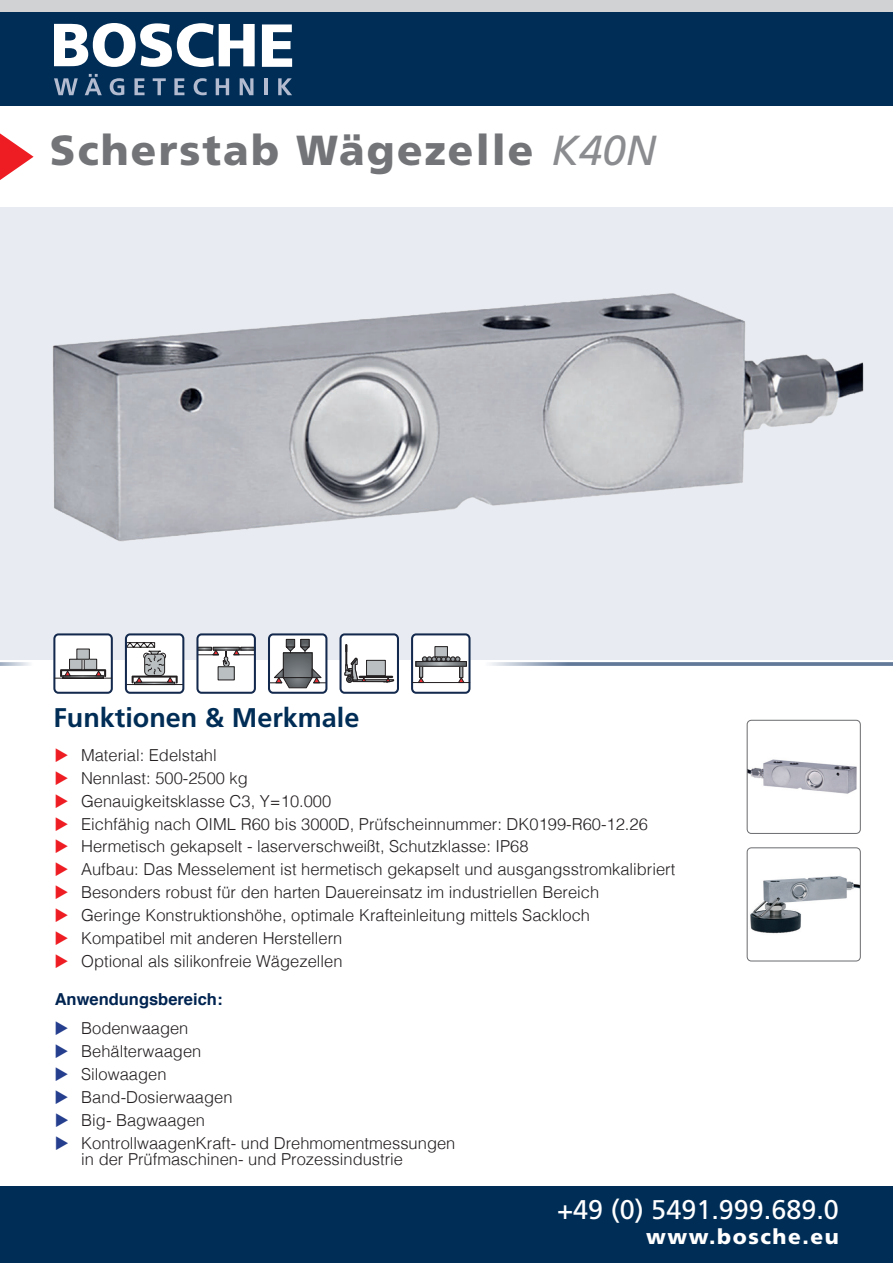
<style>
.page{position:relative;width:893px;height:1263px;background:#fff}
.page>*{position:absolute;margin:0;border:0;box-sizing:border-box;transform-origin:0 0}
.t1{font:900 42px "Frutiger LT Std";letter-spacing:.05em;color:#727477}
.t2{font:27px "Frutiger LT Std";color:#fff}
.t3{font:700 27px "Frutiger LT Std";color:#002d56}
.t4{font:900 21px "Frutiger LT Std";letter-spacing:.075em;color:#fff}
.t5{font:300 16.5px/16.5px "Helvetica";color:#231f20}
.t6{font:700 16.5px "Helvetica";color:#002451}
.s1{font-weight:400;font-style:italic;color:#8a8c8f}
.s2{color:#ee1d23}
.s3{color:#253f8e}
</style>
<div class="page">
<div style="left:0;top:0;width:893px;height:21px;background:#d1d2d4"></div>
<div style="left:0;top:12px;width:893px;height:94px;background:#002d56"></div>
<div style="left:0;top:207px;width:893px;height:452px;background:#e8ebf1"></div>
<img style="left:53px;top:293px;width:811px;height:249px">
<svg style="left:490px;top:662px;width:403px;height:4px"></svg>
<div style="left:0;top:1186px;width:893px;height:77px;background:#002d56"></div>
<svg style="left:0;top:133px;width:34px;height:47px"></svg>
<svg style="left:0;top:662px;width:30px;height:4px"></svg>
<svg style="left:262px;top:24px;width:30px;height:43px"></svg>
<svg style="left:54px;top:23px;width:201px;height:44px"></svg>
<svg style="left:54px;top:78px;width:24px;height:17px"></svg>
<svg style="left:85px;top:74px;width:17px;height:21px"></svg>
<svg style="left:110px;top:78px;width:14px;height:17px"></svg>
<svg style="left:134px;top:78px;width:11px;height:17px"></svg>
<svg style="left:153px;top:78px;width:13px;height:17px"></svg>
<svg style="left:174px;top:78px;width:10px;height:17px"></svg>
<svg style="left:194px;top:78px;width:13px;height:17px"></svg>
<svg style="left:216px;top:78px;width:13px;height:17px"></svg>
<svg style="left:240px;top:78px;width:13px;height:17px"></svg>
<hr style="left:264px;top:78px;width:4px;height:17px;background:#b2bbcf">
<svg style="left:278px;top:78px;width:14px;height:17px"></svg>
<img style="left:749px;top:759px;width:108px;height:35px">
<div style="left:747px;top:720px;width:114px;height:114px;border:1px solid #6c6d70;border-radius:4px"></div>
<div style="left:54px;top:634px;width:58px;height:59px;background:#fff;border-radius:4px"></div>
<div style="left:53px;top:633px;width:60px;height:61px;border:2px solid #13294d;border-radius:4px"></div>
<hr style="left:55px;top:678px;width:57px;height:1px;background:#231f20">
<div style="left:63px;top:675px;width:41px;height:3px;border:1px solid #231f20"></div>
<svg style="left:60px;top:669px;width:46px;height:8px"></svg>
<div style="left:70px;top:659px;width:12px;height:10px;background:#babfc1"></div>
<div style="left:69px;top:659px;width:13px;height:11px;border:1px solid #231f20"></div>
<div style="left:84px;top:659px;width:13px;height:10px;background:#babfc1"></div>
<div style="left:84px;top:659px;width:13px;height:11px;border:1px solid #231f20"></div>
<div style="left:77px;top:649px;width:12px;height:10px;background:#babfc1"></div>
<div style="left:77px;top:649px;width:13px;height:10px;border:1px solid #231f20"></div>
<div style="left:269px;top:634px;width:57px;height:59px;background:#fff;border-radius:4px"></div>
<svg style="left:271px;top:639px;width:53px;height:49px"></svg>
<div style="left:268px;top:633px;width:59px;height:61px;border:2px solid #13294d;border-radius:4px"></div>
<div style="left:412px;top:634px;width:57px;height:59px;background:#fff;border-radius:4px"></div>
<div style="left:411px;top:633px;width:59px;height:61px;border:2px solid #13294d;border-radius:4px"></div>
<svg style="left:412px;top:656px;width:58px;height:27px"></svg>
<div style="left:419px;top:661px;width:4px;height:17px;border:1px solid #231f20"></div>
<div style="left:459px;top:661px;width:4px;height:17px;border:1px solid #231f20"></div>
<img style="left:418px;top:663px;width:47px;height:1px">
<div style="left:416px;top:661px;width:51px;height:5px;border:1px solid #231f20"></div>
<div style="left:435px;top:647px;width:12px;height:10px;background:#babfc1"></div>
<div style="left:435px;top:646px;width:13px;height:11px;border:1px solid #231f20"></div>
<div style="left:126px;top:634px;width:57px;height:59px;background:#fff;border-radius:4px"></div>
<hr style="left:126px;top:684px;width:57px;height:1px;background:#231f20">
<div style="left:134px;top:682px;width:41px;height:3px;border:1px solid #231f20"></div>
<svg style="left:128px;top:642px;width:50px;height:41px"></svg>
<div style="left:125px;top:633px;width:59px;height:61px;border:2px solid #13294d;border-radius:4px"></div>
<div style="left:197px;top:634px;width:58px;height:59px;background:#fff;border-radius:4px"></div>
<div style="left:197px;top:647px;width:15px;height:3px;border:1px solid #231f20"></div>
<div style="left:241px;top:647px;width:14px;height:3px;border:1px solid #231f20"></div>
<div style="left:213px;top:647px;width:27px;height:3px;border:1px solid #231f20"></div>
<div style="left:218px;top:667px;width:16px;height:13px;background:#babfc1"></div>
<div style="left:218px;top:666px;width:17px;height:14px;border:1px solid #231f20"></div>
<svg style="left:199px;top:649px;width:54px;height:18px"></svg>
<div style="left:196px;top:633px;width:60px;height:61px;border:2px solid #13294d;border-radius:4px"></div>
<div style="left:341px;top:634px;width:57px;height:59px;background:#fff;border-radius:4px"></div>
<div style="left:339px;top:633px;width:60px;height:61px;border:2px solid #13294d;border-radius:4px"></div>
<svg style="left:344px;top:644px;width:50px;height:39px"></svg>
<img style="left:750px;top:876px;width:109px;height:58px">
<div style="left:747px;top:847px;width:114px;height:114px;border:1px solid #6c6d70;border-radius:4px"></div>
<h1 class="t1" style="left:50px;top:125px;width:608px">Scherstab Wägezelle <span class="s1">K40N</span></h1>
<h2 class="t3" style="left:53px;top:702px;width:308px">Funktionen &amp; Merkmale</h2>
<p class="t5" style="left:54px;top:746px;width:164px"><span class="s2">◆</span> Material: Edelstahl</p>
<p class="t5" style="left:54px;top:768px;width:195px"><span class="s2">◆</span> Nennlast: 500-2500 kg</p>
<p class="t5" style="left:54px;top:791px;width:278px"><span class="s2">◆</span> Genauigkeitsklasse C3, Y=10.000</p>
<p class="t5" style="left:54px;top:814px;width:595px"><span class="s2">◆</span> Eichfähig nach OIML R60 bis 3000D, Prüfscheinnummer: DK0199-R60-12.26</p>
<p class="t5" style="left:55px;top:837px;width:476px"><span class="s2">◆</span> Hermetisch gekapselt - laserverschweißt, Schutzklasse: IP68</p>
<p class="t5" style="left:55px;top:860px;width:622px"><span class="s2">◆</span> Aufbau: Das Messelement ist hermetisch gekapselt und ausgangsstromkalibriert</p>
<p class="t5" style="left:55px;top:883px;width:546px"><span class="s2">◆</span> Besonders robust für den harten Dauereinsatz im industriellen Bereich</p>
<p class="t5" style="left:55px;top:906px;width:537px"><span class="s2">◆</span> Geringe Konstruktionshöhe, optimale Krafteinleitung mittels Sackloch</p>
<p class="t5" style="left:55px;top:929px;width:289px"><span class="s2">◆</span> Kompatibel mit anderen Herstellern</p>
<p class="t5" style="left:55px;top:952px;width:289px"><span class="s2">◆</span> Optional als silikonfreie Wägezellen</p>
<p class="t6" style="left:55px;top:986px;width:169px">Anwendungsbereich:</p>
<p class="t5" style="left:55px;top:1019px;width:135px"><span class="s3">◆</span> Bodenwaagen</p>
<p class="t5" style="left:55px;top:1042px;width:148px"><span class="s3">◆</span> Behälterwaagen</p>
<p class="t5" style="left:55px;top:1065px;width:113px"><span class="s3">◆</span> Silowaagen</p>
<p class="t5" style="left:55px;top:1088px;width:179px"><span class="s3">◆</span> Band-Dosierwaagen</p>
<p class="t5" style="left:55px;top:1110px;width:152px"><span class="s3">◆</span> Big- Bagwaagen</p>
<p class="t5" style="left:81px;top:1133px;width:376px;text-indent:-27px"><span class="s3">◆</span> KontrollwaagenKraft- und Drehmomentmessungen in der Prüfmaschinen- und Prozessindustrie</p>
<h2 class="t2" style="left:557px;top:1194px;width:283px">+49 (0) 5491.999.689.0</h2>
<p class="t4" style="left:646px;top:1224px;width:194px">www.bosche.eu</p>
</div>
